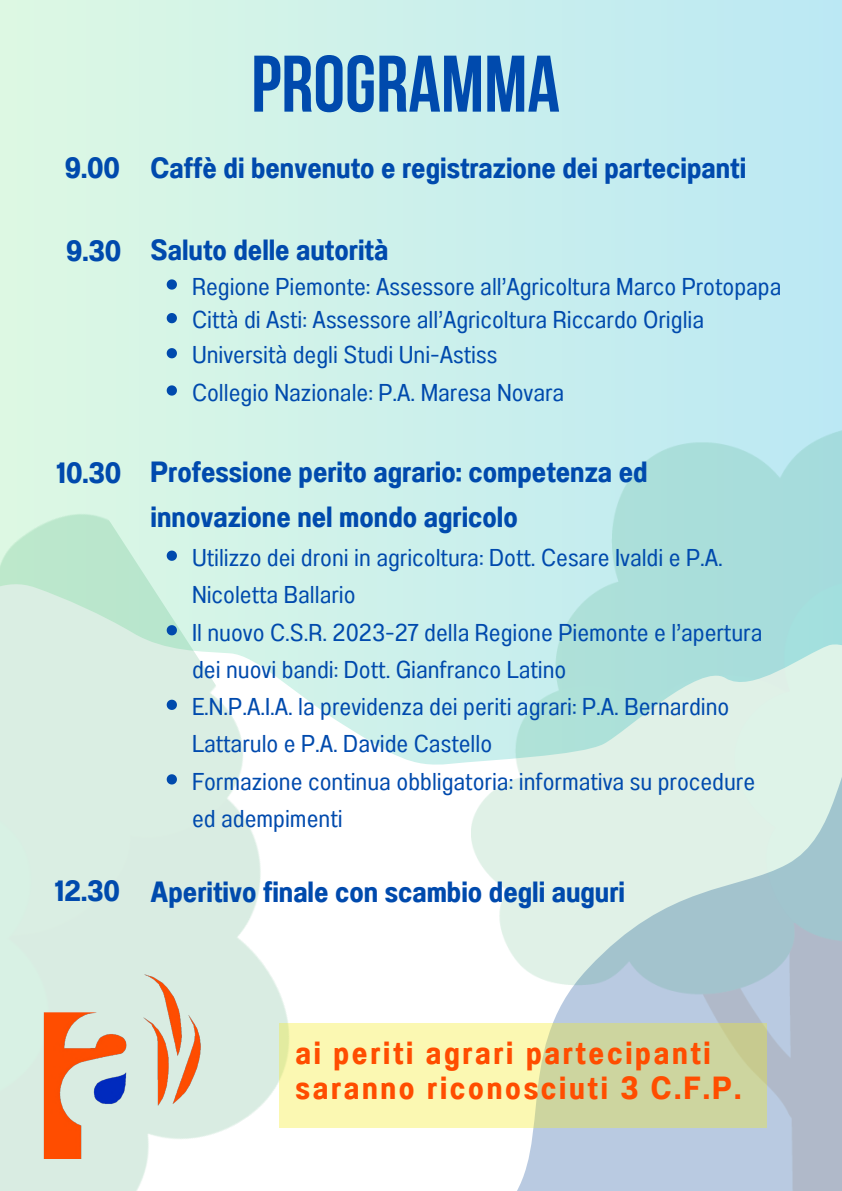
<style>
.page{position:relative;width:842px;height:1191px;background:#fff}
.page>*{position:absolute;margin:0;border:0;box-sizing:border-box;transform-origin:0 0}
.t1{font:80px "Bebas Neue Cyrillic";color:#004aad}
.t2{font:32px/34.5px "Anantason Bold Wd 75";letter-spacing:.085em;color:#ff4d00}
.t3{font:29.3px "Anantason Bold Wd 75";color:#004aad}
.t4{font:29.2px/45.3px "Anantason Bold Wd 75";color:#004aad}
.t5{font:24.3px/37.3px "Anantason Wd 75";color:#004aad}
</style>
<div class="page">
<div style="left:0;top:0;width:842px;height:1190px;background:linear-gradient(to right,#ddf8e3,#bbe8f4)"></div>
<svg style="left:431px;top:676px;width:40px;height:347px"></svg>
<img style="left:0;top:294px;width:431px;height:896px">
<div style="left:329px;top:1084px;width:147px;height:106px;background:#fff"></div>
<img style="left:471px;top:426px;width:371px;height:764px">
<img style="left:41px;top:972px;width:161px;height:185px">
<svg style="left:167px;top:279px;width:10px;height:10px"></svg>
<svg style="left:167px;top:313px;width:10px;height:10px"></svg>
<svg style="left:167px;top:348px;width:10px;height:10px"></svg>
<svg style="left:167px;top:385px;width:10px;height:10px"></svg>
<svg style="left:167px;top:550px;width:10px;height:10px"></svg>
<svg style="left:167px;top:625px;width:10px;height:10px"></svg>
<svg style="left:167px;top:699px;width:10px;height:10px"></svg>
<svg style="left:167px;top:774px;width:10px;height:10px"></svg>
<svg style="left:279px;top:1023px;width:488px;height:104px;background:#e5e7a8"></svg>
<p class="t1" style="left:251px;top:52px;width:310px">PROGRAMMA</p>
<p class="t3" style="left:65px;top:150px;width:57px">9.00</p>
<p class="t4" style="left:151px;top:145px;width:597px">Caffè di benvenuto e registrazione dei partecipanti</p>
<p class="t3" style="left:66px;top:234px;width:57px">9.30</p>
<p class="t4" style="left:151px;top:227px;width:239px">Saluto delle autorità</p>
<p class="t5" style="left:192px;top:268px;width:591px">Regione Piemonte: Assessore all’Agricoltura Marco Protopapa</p>
<p class="t5" style="left:192px;top:301px;width:514px">Città di Asti: Assessore all’Agricoltura Riccardo Origlia</p>
<p class="t5" style="left:192px;top:336px;width:307px">Università degli Studi Uni-Astiss</p>
<p class="t5" style="left:192px;top:373px;width:374px">Collegio Nazionale: P.A. Maresa Novara</p>
<p class="t3" style="left:56px;top:455px;width:66px">10.30</p>
<p class="t4" style="left:151px;top:449px;width:498px">Professione perito agrario: competenza ed innovazione nel mondo agricolo</p>
<p class="t5" style="left:192px;top:539px;width:532px">Utilizzo dei droni in agricoltura: Dott. Cesare Ivaldi e P.A.<br>Nicoletta Ballario</p>
<p class="t5" style="left:192px;top:613px;width:572px">Il nuovo C.S.R. 2023-27 della Regione Piemonte e l’apertura dei nuovi bandi: Dott. Gianfranco Latino</p>
<p class="t5" style="left:192px;top:688px;width:539px">E.N.P.A.I.A. la previdenza dei periti agrari: P.A. Bernardino<br>Lattarulo e P.A. Davide Castello</p>
<p class="t5" style="left:192px;top:762px;width:565px">Formazione continua obbligatoria: informativa su procedure ed adempimenti</p>
<p class="t3" style="left:55px;top:873px;width:67px">12.30</p>
<p class="t4" style="left:151px;top:869px;width:476px">Aperitivo finale con scambio degli auguri</p>
<p class="t2" style="left:295px;top:1035px;width:447px">ai periti agrari partecipanti saranno riconosciuti 3 C.F.P.</p>
</div>
